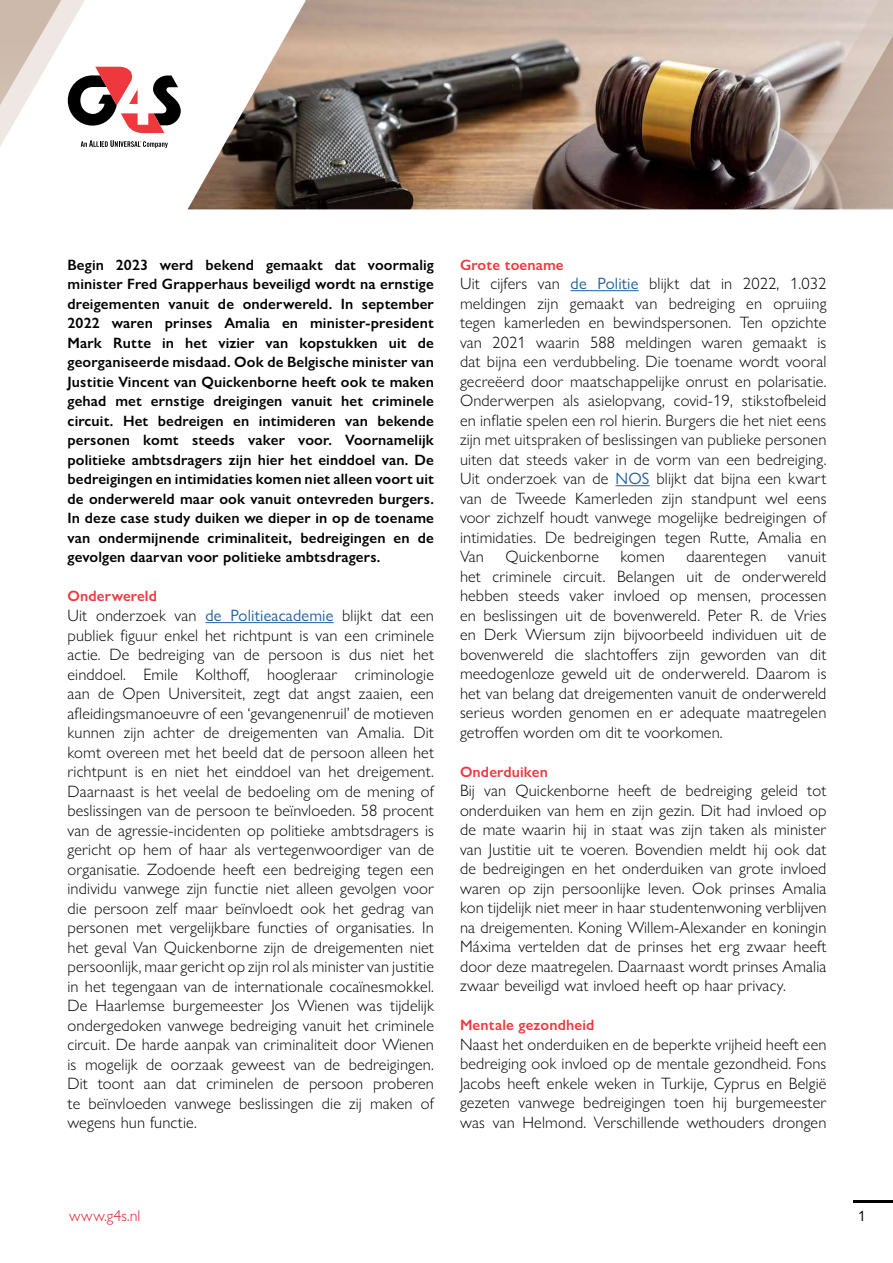
<style>
.page{position:relative;width:893px;height:1263px;background:#fff}
.page>*{position:absolute;margin:0;border:0;box-sizing:border-box;transform-origin:0 0}
.t1{font:300 16.5px/19.5px "Gill Sans Nova";letter-spacing:.01em;color:#000;text-align:justify}
.t2{font:300 15.9px "Gill Sans Nova";color:#e31e2d}
.t3{font:600 15px/19.5px "Gill Sans Nova";letter-spacing:.01em;color:#000;text-align:justify}
.t4{font:600 15px "Gill Sans Nova";letter-spacing:.01em;color:#ef373e}
.t5{font:15px "Gill Sans Nova";color:#000}
.s1{font-weight:400;color:#215e9e}
</style>
<div class="page">
<hr style="left:854px;top:1201px;width:39px;height:2px;background:#000">
<hr style="left:205px;top:622px;width:129px;height:1px;background:#215e9e">
<hr style="left:571px;top:290px;width:68px;height:1px;background:#215e9e">
<hr style="left:615px;top:485px;width:35px;height:1px;background:#215e9e">
<img style="left:188px;top:0;width:571px;height:209px">
<svg style="left:759px;top:0;width:134px;height:209px;background:#bcaca3"></svg>
<svg style="left:0;top:0;width:181px;height:149px"></svg>
<p class="t3" style="left:68px;top:255px;width:368px">Begin 2023 werd bekend gemaakt dat voormalig minister Fred Grapperhaus beveiligd wordt na ernstige dreigementen vanuit de onderwereld. In september 2022 waren prinses Amalia en minister-president Mark Rutte in het vizier van kopstukken uit de georganiseerde misdaad. Ook de Belgische minister van Justitie Vincent van Quickenborne heeft ook te maken gehad met ernstige dreigingen vanuit het criminele circuit. Het bedreigen en intimideren van bekende personen komt steeds vaker voor. Voornamelijk politieke ambtsdragers zijn hier het einddoel van. De bedreigingen en intimidaties komen niet alleen voort uit de onderwereld maar ook vanuit ontevreden burgers.<br>In deze case study duiken we dieper in op de toename van ondermijnende criminaliteit, bedreigingen en de gevolgen daarvan voor politieke ambtsdragers.</p>
<h5 class="t4" style="left:68px;top:587px;width:91px">Onderwereld</h5>
<p class="t1" style="left:68px;top:605px;width:368px">Uit onderzoek van <span class="s1">de Politieacademie</span> blijkt dat een publiek figuur enkel het richtpunt is van een criminele actie. De bedreiging van de persoon is dus niet het einddoel. Emile Kolthoff, hoogleraar criminologie aan de Open Universiteit, zegt dat angst zaaien, een afleidingsmanoeuvre of een ‘gevangenenruil’ de motieven kunnen zijn achter de dreigementen van Amalia. Dit komt overeen met het beeld dat de persoon alleen het richtpunt is en niet het einddoel van het dreigement.<br>Daarnaast is het veelal de bedoeling om de mening of beslissingen van de persoon te beïnvloeden. 58 procent van de agressie-incidenten op politieke ambtsdragers is gericht op hem of haar als vertegenwoordiger van de organisatie. Zodoende heeft een bedreiging tegen een individu vanwege zijn functie niet alleen gevolgen voor die persoon zelf maar beïnvloedt ook het gedrag van personen met vergelijkbare functies of organisaties. In het geval Van Quickenborne zijn de dreigementen niet persoonlijk, maar gericht op zijn rol als minister van justitie in het tegengaan van de internationale cocaïnesmokkel.<br>De Haarlemse burgemeester Jos Wienen was tijdelijk ondergedoken vanwege bedreiging vanuit het criminele circuit. De harde aanpak van criminaliteit door Wienen is mogelijk de oorzaak geweest van de bedreigingen.<br>Dit toont aan dat criminelen de persoon proberen te beïnvloeden vanwege beslissingen die zij maken of wegens hun functie.</p>
<h5 class="t4" style="left:460px;top:255px;width:105px">Grote toename</h5>
<p class="t1" style="left:460px;top:273px;width:368px">Uit cijfers van <span class="s1">de Politie</span> blijkt dat in 2022, 1.032 meldingen zijn gemaakt van bedreiging en opruiing tegen kamerleden en bewindspersonen. Ten opzichte van 2021 waarin 588 meldingen waren gemaakt is dat bijna een verdubbeling. Die toename wordt vooral gecreëerd door maatschappelijke onrust en polarisatie.<br>Onderwerpen als asielopvang, covid-19, stikstofbeleid en inflatie spelen een rol hierin. Burgers die het niet eens zijn met uitspraken of beslissingen van publieke personen uiten dat steeds vaker in de vorm van een bedreiging.<br>Uit onderzoek van de <span class="s1">NOS</span> blijkt dat bijna een kwart van de Tweede Kamerleden zijn standpunt wel eens voor zichzelf houdt vanwege mogelijke bedreigingen of intimidaties. De bedreigingen tegen Rutte, Amalia en Van</p>
<p class="t1" style="left:505px;top:547px;width:95px">Quickenborne</p>
<p class="t1" style="left:621px;top:547px;width:46px">komen</p>
<p class="t1" style="left:686px;top:547px;width:82px">daarentegen</p>
<p class="t1" style="left:460px;top:547px;width:368px;text-indent:328px">vanuit het criminele circuit. Belangen uit de onderwereld hebben steeds vaker invloed op mensen, processen en beslissingen uit de bovenwereld. Peter R. de Vries en Derk Wiersum zijn bijvoorbeeld individuen uit de bovenwereld die slachtoffers zijn geworden van dit meedogenloze geweld uit de onderwereld. Daarom is het van belang dat dreigementen vanuit de onderwereld serieus worden genomen en er adequate maatregelen getroffen worden om dit te voorkomen.</p>
<h5 class="t4" style="left:460px;top:762px;width:89px">Onderduiken</h5>
<p class="t1" style="left:460px;top:780px;width:368px">Bij van Quickenborne heeft de bedreiging geleid tot onderduiken van hem en zijn gezin. Dit had invloed op de mate waarin hij in staat was zijn taken als minister van Justitie uit te voeren. Bovendien meldt hij ook dat de bedreigingen en het onderduiken van grote invloed waren op zijn persoonlijke leven. Ook prinses Amalia kon tijdelijk niet meer in haar studentenwoning verblijven na dreigementen. Koning Willem-Alexander en koningin Máxima vertelden dat de prinses het erg zwaar heeft door deze maatregelen. Daarnaast wordt prinses Amalia zwaar beveiligd wat invloed heeft op haar privacy.</p>
<h5 class="t4" style="left:460px;top:1016px;width:136px">Mentale gezondheid</h5>
<p class="t1" style="left:460px;top:1034px;width:368px">Naast het onderduiken en de beperkte vrijheid heeft een bedreiging ook invloed op de mentale gezondheid. Fons Jacobs heeft enkele weken in Turkije, Cyprus en België gezeten vanwege bedreigingen toen hij burgemeester was van Helmond. Verschillende wethouders drongen</p>
<p class="t2" style="left:69px;top:1205px;width:73px">www.g4s.nl</p>
<p class="t5" style="left:858px;top:1207px;width:9px">1</p>
</div>
